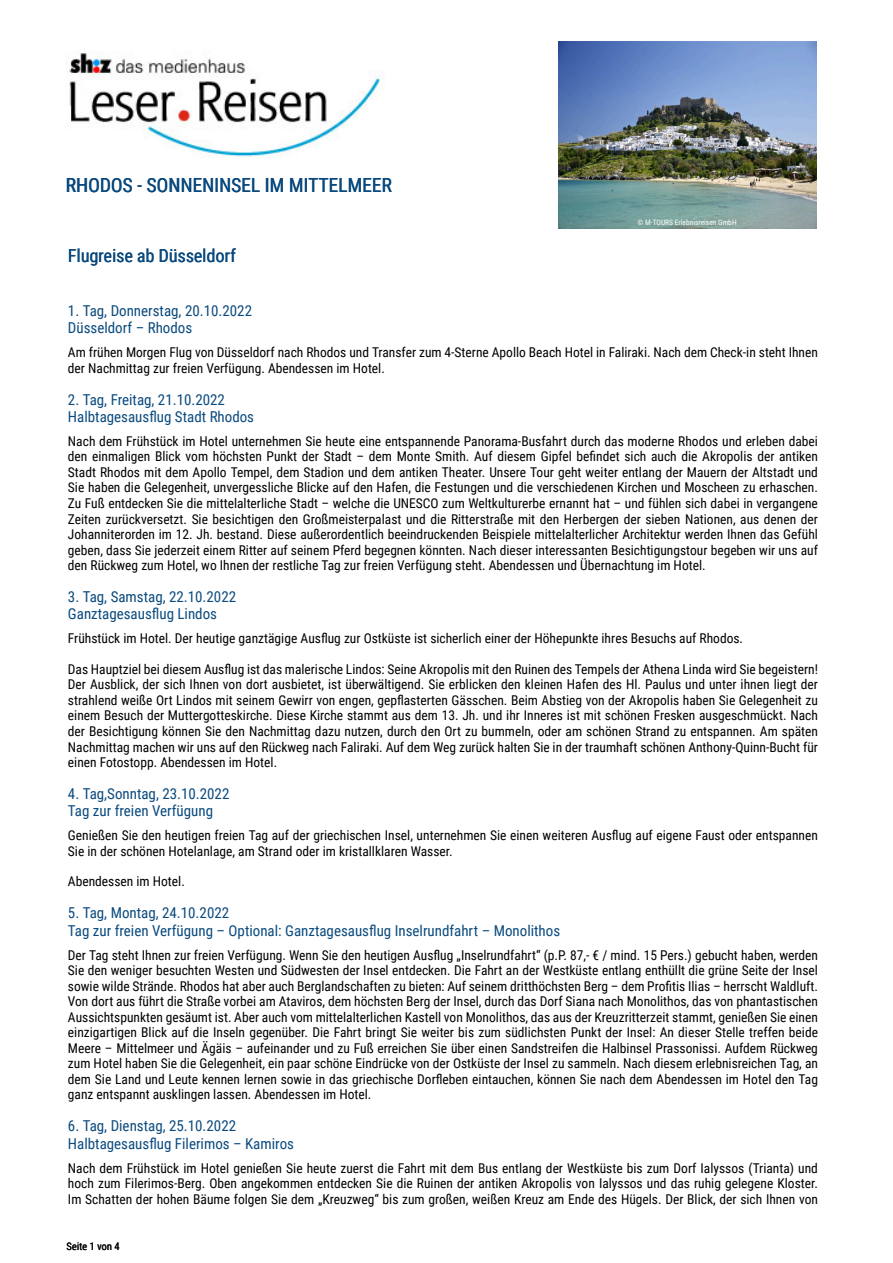
<style>
.page{position:relative;width:893px;height:1263px;background:#fff}
.page>*{position:absolute;margin:0;border:0;box-sizing:border-box;transform-origin:0 0}
.t1{font:19.5px "Roboto Condensed";color:#0a4a7e}
.t2{font:18px "Roboto Condensed";color:#0a4a7e}
.t3{font:15px/17.2px "Roboto Condensed";color:#0a4a7e}
.t4{font:13.5px/15.5px "Roboto Condensed";color:#000;text-align:justify}
.t5{font:10.5px "Roboto Condensed";color:#000}
.t6{font:7.5px "Roboto Condensed";color:#fff}
</style>
<div class="page">
<img style="left:69px;top:51px;width:316px;height:108px">
<img style="left:558px;top:41px;width:258px;height:188px">
<h1 class="t1" style="left:66px;top:176px;width:328px">RHODOS - SONNENINSEL IM MITTELMEER</h1>
<p class="t6" style="left:638px;top:219px;width:101px">© M-TOURS Erlebnisreisen GmbH</p>
<h2 class="t2" style="left:68px;top:247px;width:169px">Flugreise ab Düsseldorf</h2>
<p class="t3" style="left:68px;top:303px;width:186px">1. Tag, Donnerstag, 20.10.2022<br>Düsseldorf – Rhodos</p>
<p class="t4" style="left:68px;top:346px;width:751px">Am frühen Morgen Flug von Düsseldorf nach Rhodos und Transfer zum 4-Sterne Apollo Beach Hotel in Faliraki. Nach dem Check-in steht Ihnen der Nachmittag zur freien Verfügung. Abendessen im Hotel.</p>
<p class="t3" style="left:68px;top:392px;width:188px">2. Tag, Freitag, 21.10.2022<br>Halbtagesausflug Stadt Rhodos</p>
<p class="t4" style="left:68px;top:434px;width:751px">Nach dem Frühstück im Hotel unternehmen Sie heute eine entspannende Panorama-Busfahrt durch das moderne Rhodos und erleben dabei den einmaligen Blick vom höchsten Punkt der Stadt – dem Monte Smith. Auf diesem Gipfel befindet sich auch die Akropolis der antiken Stadt Rhodos mit dem Apollo Tempel, dem Stadion und dem antiken Theater. Unsere Tour geht weiter entlang der Mauern der Altstadt und Sie haben die Gelegenheit, unvergessliche Blicke auf den Hafen, die Festungen und die verschiedenen Kirchen und Moscheen zu erhaschen.<br>Zu Fuß entdecken Sie die mittelalterliche Stadt – welche die UNESCO zum Weltkulturerbe ernannt hat – und fühlen sich dabei in vergangene Zeiten zurückversetzt. Sie besichtigen den Großmeisterpalast und die Ritterstraße mit den Herbergen der sieben Nationen, aus denen der Johanniterorden im 12. Jh. bestand. Diese außerordentlich beeindruckenden Beispiele mittelalterlicher Architektur werden Ihnen das Gefühl geben, dass Sie jederzeit einem Ritter auf seinem Pferd begegnen könnten. Nach dieser interessanten Besichtigungstour begeben wir uns auf den Rückweg zum Hotel, wo Ihnen der restliche Tag zur freien Verfügung steht. Abendessen und Übernachtung im Hotel.</p>
<p class="t3" style="left:68px;top:589px;width:170px">3. Tag, Samstag, 22.10.2022<br>Ganztagesausflug Lindos</p>
<p class="t4" style="left:68px;top:632px;width:677px">Frühstück im Hotel. Der heutige ganztägige Ausflug zur Ostküste ist sicherlich einer der Höhepunkte ihres Besuchs auf Rhodos.</p>
<p class="t4" style="left:68px;top:662px;width:751px">Das Hauptziel bei diesem Ausflug ist das malerische Lindos: Seine Akropolis mit den Ruinen des Tempels der Athena Linda wird Sie begeistern!<br>Der Ausblick, der sich Ihnen von dort ausbietet, ist überwältigend. Sie erblicken den kleinen Hafen des Hl. Paulus und unter ihnen liegt der strahlend weiße Ort Lindos mit seinem Gewirr von engen, gepflasterten Gässchen. Beim Abstieg von der Akropolis haben Sie Gelegenheit zu einem Besuch der Muttergotteskirche. Diese Kirche stammt aus dem 13. Jh. und ihr Inneres ist mit schönen Fresken ausgeschmückt. Nach der Besichtigung können Sie den Nachmittag dazu nutzen, durch den Ort zu bummeln, oder am schönen Strand zu entspannen. Am späten Nachmittag machen wir uns auf den Rückweg nach Faliraki. Auf dem Weg zurück halten Sie in der traumhaft schönen Anthony-Quinn-Bucht für einen Fotostopp. Abendessen im Hotel.</p>
<p class="t3" style="left:68px;top:786px;width:163px">4. Tag,Sonntag, 23.10.2022<br>Tag zur freien Verfügung</p>
<p class="t4" style="left:68px;top:828px;width:751px">Genießen Sie den heutigen freien Tag auf der griechischen Insel, unternehmen Sie einen weiteren Ausflug auf eigene Faust oder entspannen<br>Sie in der schönen Hotelanlage, am Strand oder im kristallklaren Wasser.</p>
<p class="t4" style="left:68px;top:875px;width:118px">Abendessen im Hotel.</p>
<p class="t3" style="left:68px;top:905px;width:494px">5. Tag, Montag, 24.10.2022<br>Tag zur freien Verfügung – Optional: Ganztagesausflug Inselrundfahrt – Monolithos</p>
<p class="t4" style="left:68px;top:948px;width:752px">Der Tag steht Ihnen zur freien Verfügung. Wenn Sie den heutigen Ausflug „Inselrundfahrt“ (p.P. 87,- € / mind. 15 Pers.) gebucht haben, werden Sie den weniger besuchten Westen und Südwesten der Insel entdecken. Die Fahrt an der Westküste entlang enthüllt die grüne Seite der Insel sowie wilde Strände. Rhodos hat aber auch Berglandschaften zu bieten: Auf seinem dritthöchsten Berg – dem Profitis Ilias – herrscht Waldluft.<br>Von dort aus führt die Straße vorbei am Ataviros, dem höchsten Berg der Insel, durch das Dorf Siana nach Monolithos, das von phantastischen Aussichtspunkten gesäumt ist. Aber auch vom mittelalterlichen Kastell von Monolithos, das aus der Kreuzritterzeit stammt, genießen Sie einen einzigartigen Blick auf die Inseln gegenüber. Die Fahrt bringt Sie weiter bis zum südlichsten Punkt der Insel: An dieser Stelle treffen beide Meere – Mittelmeer und Ägäis – aufeinander und zu Fuß erreichen Sie über einen Sandstreifen die Halbinsel Prassonissi. Aufdem Rückweg zum Hotel haben Sie die Gelegenheit, ein paar schöne Eindrücke von der Ostküste der Insel zu sammeln. Nach diesem erlebnisreichen Tag, an dem Sie Land und Leute kennen lernen sowie in das griechische Dorfleben eintauchen, können Sie nach dem Abendessen im Hotel den Tag ganz entspannt ausklingen lassen. Abendessen im Hotel.</p>
<p class="t3" style="left:68px;top:1118px;width:228px">6. Tag, Dienstag, 25.10.2022<br>Halbtagesausflug Filerimos – Kamiros</p>
<p class="t4" style="left:68px;top:1161px;width:751px">Nach dem Frühstück im Hotel genießen Sie heute zuerst die Fahrt mit dem Bus entlang der Westküste bis zum Dorf Ialyssos (Trianta) und hoch zum Filerimos-Berg. Oben angekommen entdecken Sie die Ruinen der antiken Akropolis von Ialyssos und das ruhig gelegene Kloster.<br>Im Schatten der hohen Bäume folgen Sie dem „Kreuzweg“ bis zum großen, weißen Kreuz am Ende des Hügels. Der Blick, der sich Ihnen von</p>
<p class="t5" style="left:66px;top:1242px;width:55px">Seite 1 von 4</p>
</div>
